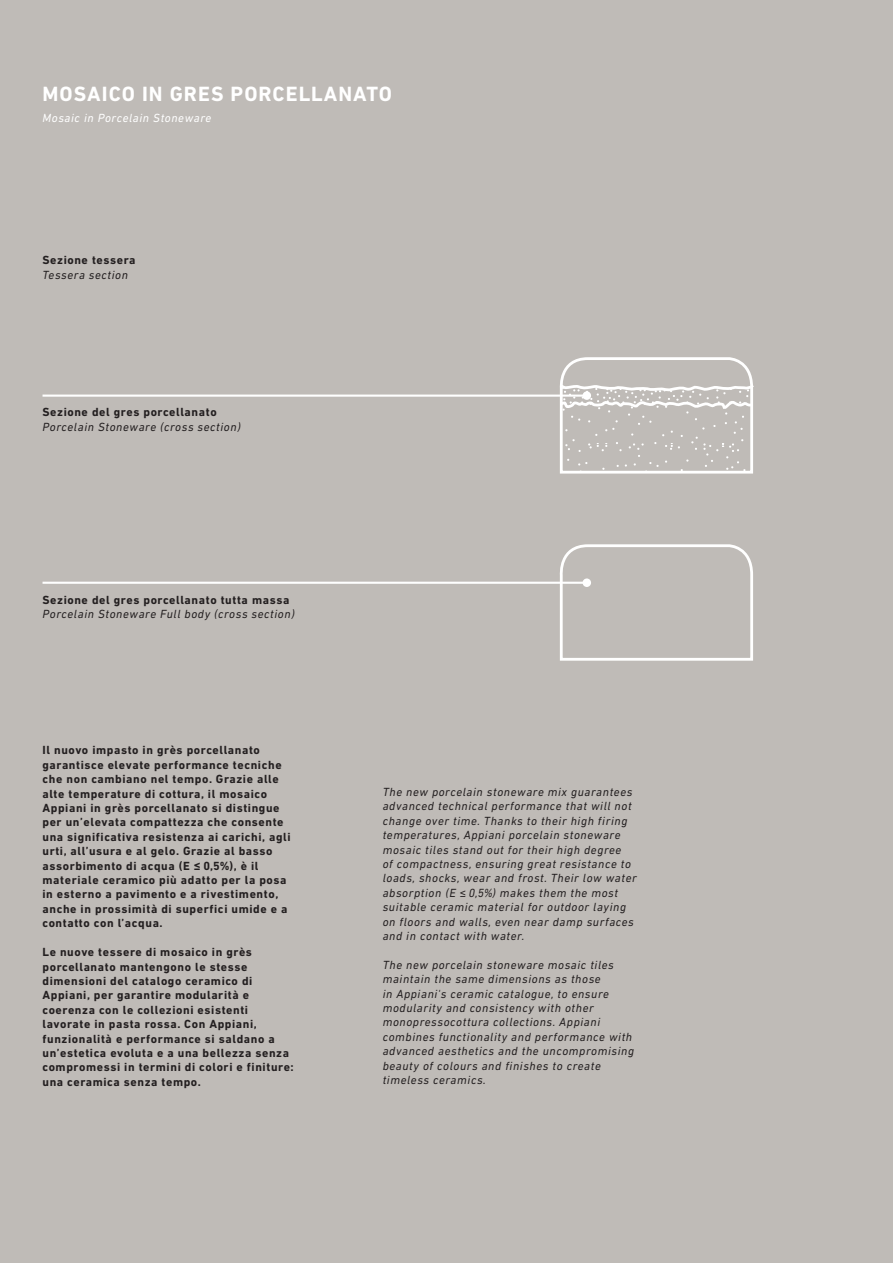
<style>
.page{position:relative;width:893px;height:1263px;background:#bfbbb7}
.page>*{position:absolute;margin:0;border:0;box-sizing:border-box;transform-origin:0 0}
.t1{font:700 21px "DIN Next LT Pro";letter-spacing:.05em;color:#fff}
.t2{font:700 12px/14.4px "DIN Next LT Pro";letter-spacing:.05em;color:#231f20}
.t3{font:italic 12px/14.4px "DIN Next LT Pro";letter-spacing:.05em;color:#231f20}
.t4{font:italic 12px "DIN Next LT Pro";letter-spacing:.05em;color:#fff}
</style>
<div class="page">
<hr style="left:43px;top:395px;width:544px;height:2px;background:#fff">
<svg style="left:558px;top:357px;width:196px;height:117px"></svg>
<hr style="left:43px;top:582px;width:544px;height:2px;background:#fff">
<svg style="left:558px;top:544px;width:195px;height:117px"></svg>
<h1 class="t1" style="left:43px;top:83px;width:351px">MOSAICO IN GRES PORCELLANATO</h1>
<p class="t4" style="left:43px;top:112px;width:170px">Mosaic in Porcelain Stoneware</p>
<p class="t2" style="left:43px;top:253px;width:94px">Sezione tessera</p>
<p class="t3" style="left:43px;top:267px;width:87px">Tessera section</p>
<p class="t2" style="left:43px;top:405px;width:176px">Sezione del gres porcellanato</p>
<p class="t3" style="left:43px;top:420px;width:200px">Porcelain Stoneware (cross section)</p>
<p class="t2" style="left:43px;top:592px;width:248px">Sezione del gres porcellanato tutta massa</p>
<p class="t3" style="left:43px;top:607px;width:254px">Porcelain Stoneware Full body (cross section)</p>
<p class="t2" style="left:43px;top:743px;width:250px">Il nuovo impasto in grès porcellanato garantisce elevate performance tecniche che non cambiano nel tempo. Grazie alle alte temperature di cottura, il mosaico Appiani in grès porcellanato si distingue per un’elevata compattezza che consente una significativa resistenza ai carichi, agli urti, all’usura e al gelo. Grazie al basso assorbimento di acqua (E ≤ 0,5%), è il materiale ceramico più adatto per la posa in esterno a pavimento e a rivestimento, anche in prossimità di superfici umide e a contatto con l’acqua.</p>
<p class="t2" style="left:43px;top:945px;width:253px">Le nuove tessere di mosaico in grès porcellanato mantengono le stesse dimensioni del catalogo ceramico di Appiani, per garantire modularità e coerenza con le collezioni esistenti lavorate in pasta rossa. Con Appiani, funzionalità e performance si saldano a un’estetica evoluta e a una bellezza senza compromessi in termini di colori e finiture: una ceramica senza tempo.</p>
<p class="t3" style="left:383px;top:785px;width:256px">The new porcelain stoneware mix guarantees advanced technical performance that will not change over time. Thanks to their high firing temperatures, Appiani porcelain stoneware mosaic tiles stand out for their high degree<br>of compactness, ensuring great resistance to loads, shocks, wear and frost. Their low water absorption (E ≤ 0,5%) makes them the most suitable ceramic material for outdoor laying on floors and walls, even near damp surfaces and in contact with water.</p>
<p class="t3" style="left:383px;top:958px;width:253px">The new porcelain stoneware mosaic tiles maintain the same dimensions as those<br>in Appiani's ceramic catalogue, to ensure modularity and consistency with other monopressocottura collections. Appiani combines functionality and performance with advanced aesthetics and the uncompromising beauty of colours and finishes to create timeless ceramics.</p>
</div>
